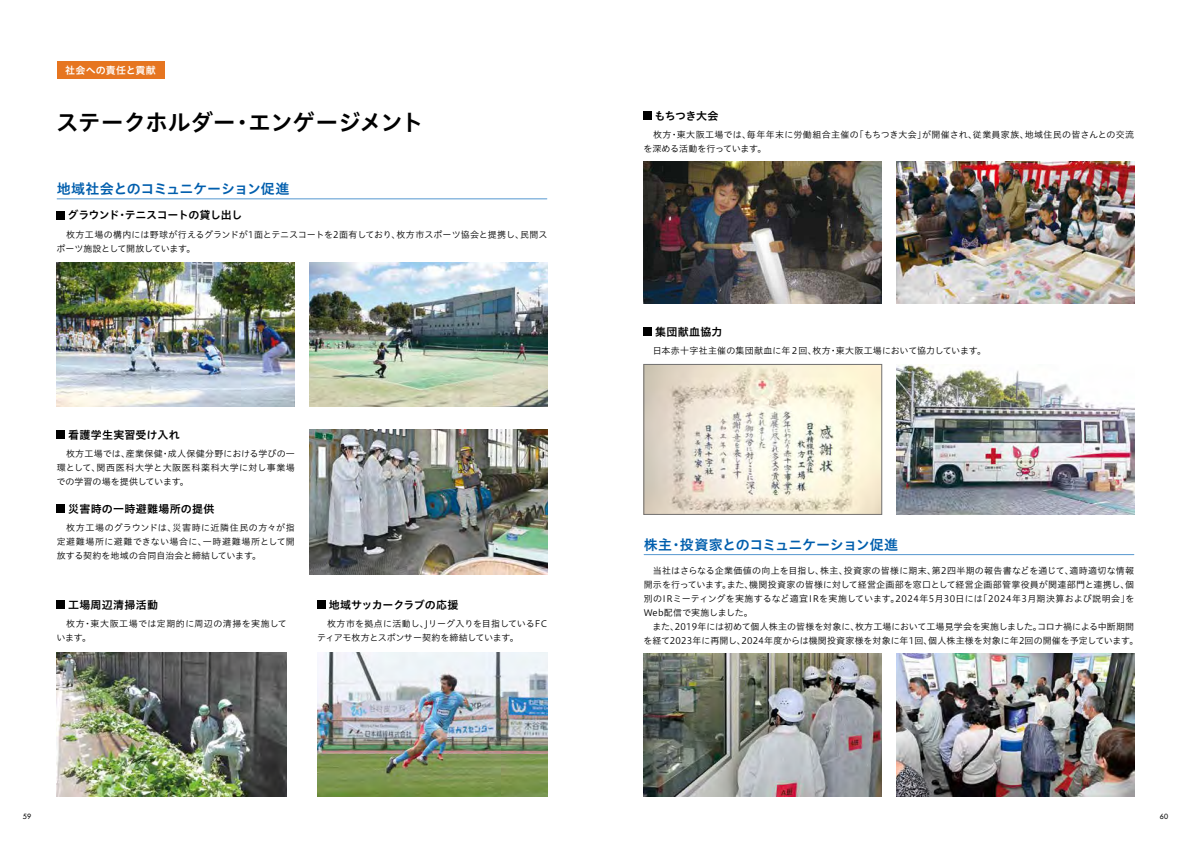
<style>
.page{position:relative;width:1191px;height:842px;background:#fff}
.page>*{position:absolute;margin:0;border:0;box-sizing:border-box;transform-origin:0 0}
.t1{font:23px "Hiragino UD Sans Std N W6";letter-spacing:-.03em;color:#000}
.t2{font:14px "Hiragino UD Sans Std N W6";letter-spacing:-.03em;color:#005ead}
.t3{font:11px "Hiragino UD Sans Std N W6";letter-spacing:.015em;color:#000}
.t4{font:11px "Hiragino UD Sans Std N W6";letter-spacing:-.04em;color:#000}
.t5{font:11px "Hiragino UD Sans Std N W6";letter-spacing:-.005em;color:#000}
.t6{font:10px "Hiragino UD Sans Std N W6";letter-spacing:.015em;color:#fff}
.t7{font:9px/14px "Hiragino UD Sans Std N W3";letter-spacing:.015em;color:#000}
.t8{font:9px/14px "Hiragino UD Sans Std N W3";letter-spacing:-.005em;color:#000}
.t9{font:9px/14px "Hiragino UD Sans Std N W3";letter-spacing:.05em;color:#000}
.t10{font:500 7px "Futura Std";color:#000}
</style>
<div class="page">
<img style="left:57px;top:262px;width:238px;height:145px">
<img style="left:57px;top:652px;width:229px;height:145px">
<img style="left:317px;top:652px;width:230px;height:145px">
<img style="left:645px;top:366px;width:235px;height:146px">
<div style="left:643px;top:364px;width:239px;height:150px;border:1px solid #727171"></div>
<img style="left:643px;top:162px;width:239px;height:141px">
<img style="left:643px;top:653px;width:239px;height:144px">
<img style="left:309px;top:262px;width:238px;height:145px">
<img style="left:896px;top:364px;width:238px;height:150px">
<img style="left:896px;top:162px;width:238px;height:141px">
<img style="left:896px;top:653px;width:238px;height:144px">
<img style="left:309px;top:429px;width:238px;height:145px">
<div style="left:57px;top:62px;width:107px;height:17px;background:#e67520"></div>
<hr style="left:57px;top:198px;width:490px;height:1px;background:#3885c7">
<hr style="left:643px;top:554px;width:491px;height:1px;background:#3885c7">
<div style="left:57px;top:211px;width:8px;height:8px;background:#000"></div>
<div style="left:57px;top:601px;width:8px;height:8px;background:#000"></div>
<div style="left:317px;top:601px;width:9px;height:8px;background:#000"></div>
<div style="left:643px;top:112px;width:9px;height:8px;background:#000"></div>
<div style="left:643px;top:327px;width:9px;height:8px;background:#000"></div>
<div style="left:57px;top:430px;width:8px;height:9px;background:#000"></div>
<div style="left:57px;top:504px;width:8px;height:9px;background:#000"></div>
<p class="t6" style="left:65px;top:63px;width:92px">社会への責任と貢献</p>
<h1 class="t1" style="left:56px;top:105px;width:369px">ステークホルダー・エンゲージメント</h1>
<h2 class="t2" style="left:57px;top:178px;width:234px">地域社会とのコミュニケーション促進</h2>
<p class="t4" style="left:68px;top:207px;width:176px">グラウンド・テニスコートの貸し出し</p>
<p class="t8" style="left:56px;top:227px;width:492px">　枚方工場の構内には野球が行えるグランドが1面とテニスコートを2面有しており、枚方市スポーツ協会と提携し、民間スポーツ施設として開放しています。</p>
<p class="t3" style="left:68px;top:427px;width:113px">看護学生実習受け入れ</p>
<p class="t7" style="left:56px;top:446px;width:240px;text-align:justify">　枚方工場では、産業保健・成人保健分野における学びの一環として、関西医科大学と大阪医科薬科大学に対し事業場での学習の場を提供しています。</p>
<p class="t7" style="left:57px;top:520px;width:240px;text-align:justify">　枚方工場のグラウンドは、災害時に近隣住民の方々が指定避難場所に避難できない場合に、一時避難場所として開放する契約を地域の合同自治会と締結しています。</p>
<p class="t3" style="left:68px;top:500px;width:148px">災害時の一時避難場所の提供</p>
<p class="t3" style="left:68px;top:597px;width:92px">工場周辺清掃活動</p>
<p class="t5" style="left:329px;top:597px;width:131px">地域サッカークラブの応援</p>
<p class="t9" style="left:56px;top:616px;width:232px">　枚方・東大阪工場では定期的に周辺の清掃を実施しています。</p>
<p class="t8" style="left:317px;top:616px;width:231px">　枚方市を拠点に活動し、Jリーグ入りを目指しているFCティアモ枚方とスポンサー契約を締結しています。</p>
<p class="t3" style="left:654px;top:108px;width:66px">もちつき大会</p>
<p class="t7" style="left:643px;top:127px;width:492px">　枚方・東大阪工場では、毎年年末に労働組合主催の「もちつき大会」が開催され、従業員家族、地域住民の皆さんとの交流を深める活動を行っています。</p>
<p class="t3" style="left:655px;top:323px;width:69px">集団献血協力</p>
<p class="t7" style="left:643px;top:343px;width:344px">　日本赤十字社主催の集団献血に年２回、枚方・東大阪工場において協力しています。</p>
<h2 class="t2" style="left:643px;top:533px;width:256px">株主・投資家とのコミュニケーション促進</h2>
<p class="t7" style="left:643px;top:563px;width:496px">　当社はさらなる企業価値の向上を目指し、株主、投資家の皆様に期末、第2四半期の報告書などを通じて、適時適切な情報開示を行っています。また、機関投資家の皆様に対して経営企画部を窓口として経営企画部管掌役員が関連部門と連携し、個別のIRミーティングを実施するなど適宜IRを実施しています。2024年5月30日には「2024年3月期決算および説明会」をWeb配信で実施しました。<br>　また、2019年には初めて個人株主の皆様を対象に、枚方工場において工場見学会を実施しました。コロナ禍による中断期間を経て2023年に再開し、2024年度からは機関投資家様を対象に年1回、個人株主様を対象に年2回の開催を予定しています。</p>
<p class="t10" style="left:23px;top:812px;width:10px">59</p>
<p class="t10" style="left:1159px;top:812px;width:10px">60</p>
</div>
